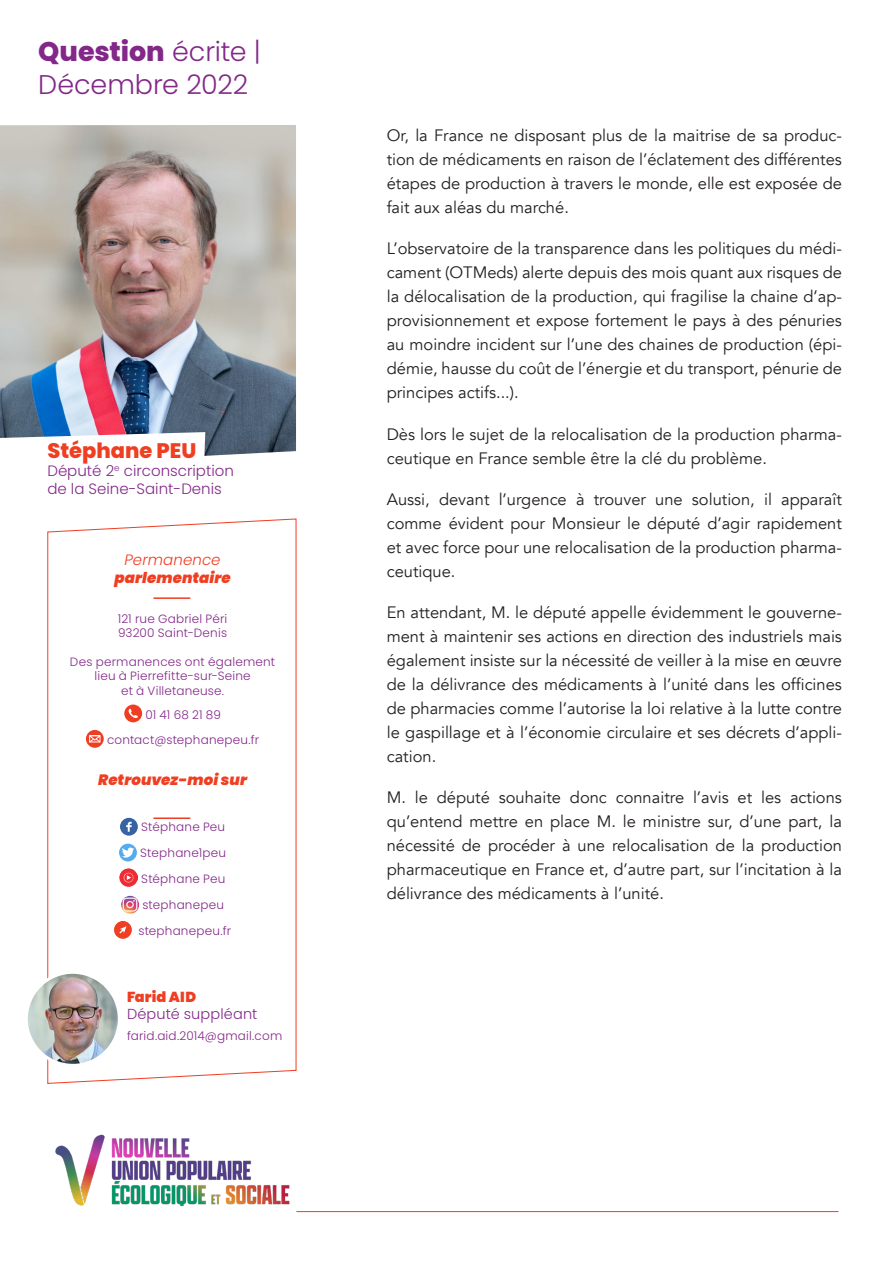
<style>
.page{position:relative;width:893px;height:1263px;background:#fff}
.page>*{position:absolute;margin:0;border:0;box-sizing:border-box;transform-origin:0 0}
.t1{font:800 27px "Poppins";letter-spacing:-.005em;color:#832889}
.t2{font:300 27px "Poppins";color:#832889}
.t3{font:800 21px "Poppins";color:#ef3e22}
.t4{font:16.5px/24px "Avenir";color:#231f20;text-align:justify}
.t5{font:300 15px/18px "Poppins";color:#832889}
.t6{font:italic 900 15px/18px "Poppins";letter-spacing:.005em;color:#ef3e22;text-align:center}
.t7{font:300 14.55px/16.8px "Poppins";letter-spacing:.01em;color:#832889}
.t8{font:300 12px/14.4px "Poppins";letter-spacing:.015em;color:#832889}
.s1{font-weight:300}
.s2{font-weight:900;color:#ef3e22}
</style>
<div class="page">
<svg style="left:47px;top:518px;width:250px;height:566px"></svg>
<img style="left:0;top:125px;width:296px;height:331px">
<hr style="left:153px;top:597px;width:37px;height:2px;background:#ef3e22">
<hr style="left:153px;top:817px;width:37px;height:2px;background:#ef3e22">
<div style="left:124px;top:704px;width:18px;height:18px;background:#ef3e22;border-radius:50%"></div>
<svg style="left:128px;top:709px;width:10px;height:9px"></svg>
<div style="left:86px;top:730px;width:18px;height:18px;background:#ef3e22;border-radius:50%"></div>
<svg style="left:89px;top:735px;width:12px;height:8px"></svg>
<div style="left:120px;top:818px;width:18px;height:18px;background:#3863a2;border-radius:50%"></div>
<svg style="left:126px;top:822px;width:6px;height:10px"></svg>
<div style="left:119px;top:844px;width:18px;height:17px;background:#54abed;border-radius:50%"></div>
<svg style="left:122px;top:847px;width:12px;height:10px"></svg>
<img style="left:120px;top:868px;width:18px;height:18px">
<img style="left:121px;top:896px;width:18px;height:18px;border-radius:9px">
<div style="left:114px;top:921px;width:18px;height:18px;background:#ef3e22;border-radius:50%"></div>
<svg style="left:119px;top:926px;width:8px;height:7px"></svg>
<img style="left:26px;top:972px;width:93px;height:93px;border-radius:46px">
<div style="left:25px;top:971px;width:96px;height:96px;border:3px solid #fff;border-radius:50%"></div>
<img style="left:55px;top:1134px;width:235px;height:73px">
<hr style="left:296px;top:1211px;width:543px;height:1px;background:#ef3e22">
<svg style="left:0;top:432px;width:205px;height:24px"></svg>
<p class="t1" style="left:38px;top:36px;width:224px">Question <span class="s1">écrite |</span></p>
<p class="t2" style="left:38px;top:68px;width:211px">Décembre 2022</p>
<p class="t3" style="left:47px;top:438px;width:150px">Stéphane PEU</p>
<p class="t5" style="left:47px;top:462px;width:188px">Député 2<sup>e</sup> circonscription de la Seine-Saint-Denis</p>
<p class="t6" style="left:114px;top:551px;width:118px"><span class="s1">Permanence </span>parlementaire</p>
<p class="t8" style="left:118px;top:611px;width:111px">121 rue Gabriel Péri<br>93200 Saint-Denis</p>
<p class="t8" style="left:70px;top:655px;width:207px;text-align:center">Des permanences ont également lieu à Pierrefitte-sur-Seine<br>et à Villetaneuse.</p>
<p class="t8" style="left:145px;top:708px;width:77px">01 41 68 21 89</p>
<p class="t8" style="left:107px;top:732px;width:154px">contact@stephanepeu.fr</p>
<p class="t6" style="left:98px;top:771px;width:150px">Retrouvez-moi sur</p>
<p class="t8" style="left:141px;top:820px;width:86px">Stéphane Peu</p>
<p class="t8" style="left:140px;top:846px;width:87px">Stephane1peu</p>
<p class="t8" style="left:141px;top:872px;width:86px">Stéphane Peu</p>
<p class="t8" style="left:142px;top:897px;width:83px">stephanepeu</p>
<p class="t8" style="left:138px;top:923px;width:94px">stephanepeu.fr</p>
<p class="t7" style="left:127px;top:989px;width:132px"><span class="s2">Farid AID<br></span>Député suppléant</p>
<p class="t8" style="left:127px;top:1028px;width:157px">farid.aid.2014@gmail.com</p>
<p class="t4" style="left:387px;top:124px;width:457px">Or, la France ne disposant plus de la maitrise de sa produc&shy;tion de médicaments en raison de l’éclatement des différentes étapes de production à travers le monde, elle est exposée de fait aux aléas du marché.</p>
<p class="t4" style="left:387px;top:237px;width:457px">L’observatoire de la transparence dans les politiques du médi&shy;cament (OTMeds) alerte depuis des mois quant aux risques de la délocalisation de la production, qui fragilise la chaine d’ap&shy;provisionnement et expose fortement le pays à des pénuries au moindre incident sur l’une des chaines de production (épi&shy;démie, hausse du coût de l’énergie et du transport, pénurie de principes actifs...).</p>
<p class="t4" style="left:387px;top:422px;width:457px">Dès lors le sujet de la relocalisation de la production pharma&shy;ceutique en France semble être la clé du problème.</p>
<p class="t4" style="left:387px;top:487px;width:457px">Aussi, devant l’urgence à trouver une solution, il apparaît comme évident pour Monsieur le député d’agir rapidement et avec force pour une relocalisation de la production pharma&shy;ceutique.</p>
<p class="t4" style="left:387px;top:600px;width:457px">En attendant, M. le député appelle évidemment le gouverne&shy;ment à maintenir ses actions en direction des industriels mais également insiste sur la nécessité de veiller à la mise en œuvre de la délivrance des médicaments à l’unité dans les officines de pharmacies comme l’autorise la loi relative à la lutte contre le gaspillage et à l’économie circulaire et ses décrets d’appli&shy;cation.</p>
<p class="t4" style="left:387px;top:785px;width:457px">M. le député souhaite donc connaitre l’avis et les actions qu’entend mettre en place M. le ministre sur, d’une part, la nécessité de procéder à une relocalisation de la production pharmaceutique en France et, d’autre part, sur l’incitation à la délivrance des médicaments à l’unité.</p>
</div>
